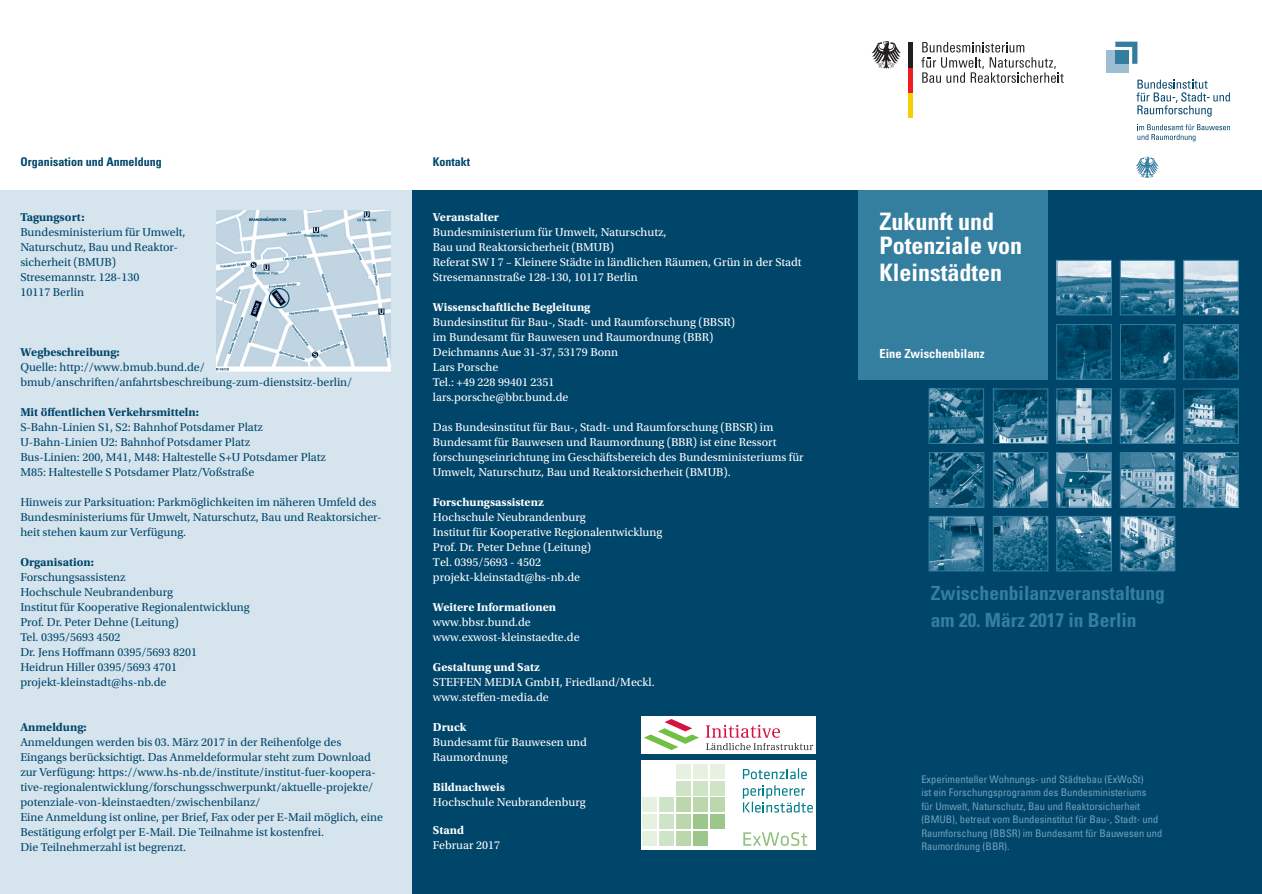
<style>
.page{position:relative;width:1262px;height:894px;background:#fff}
.page>*{position:absolute;margin:0;border:0;box-sizing:border-box;transform-origin:0 0}
.t1{font:700 condensed 24px/24px "Univers";color:#fff}
.t2{font:700 condensed 19.5px/27px "Univers";color:#347ea0}
.t3{font:700 condensed 12.45px "Univers";color:#fff}
.t4{font:12px/15px "Utopia Std";color:#00466b}
.t5{font:12px/15px "Utopia Std";color:#fff}
.t6{font:700 condensed 12px "Univers";color:#00466b}
.t7{font:condensed 10.5px/13.5px "Univers";color:#72a0bd}
.s1{font-weight:700}
</style>
<div class="page">
<div style="left:412px;top:190px;width:850px;height:703px;background:#00466b"></div>
<div style="left:0;top:190px;width:412px;height:703px;background:#d6e4ee"></div>
<div style="left:641px;top:760px;width:174px;height:90px;background:#fff"></div>
<div style="left:641px;top:716px;width:174px;height:38px;background:#fff"></div>
<svg style="left:644px;top:719px;width:55px;height:31px"></svg>
<svg style="left:706px;top:724px;width:107px;height:26px"></svg>
<div style="left:676px;top:831px;width:15px;height:14px;background:#bcd7ac"></div>
<div style="left:693px;top:831px;width:14px;height:14px;background:#9cc68a"></div>
<div style="left:659px;top:831px;width:15px;height:14px;background:#cfe3c7"></div>
<div style="left:642px;top:831px;width:15px;height:14px;background:#e7f1e1"></div>
<div style="left:676px;top:814px;width:15px;height:14px;background:#bcd7ac"></div>
<div style="left:693px;top:814px;width:14px;height:14px;background:#9cc68a"></div>
<div style="left:710px;top:814px;width:14px;height:14px;background:#9cc68a"></div>
<div style="left:659px;top:814px;width:15px;height:14px;background:#cfe3c7"></div>
<div style="left:642px;top:814px;width:15px;height:14px;background:#e7f1e1"></div>
<div style="left:676px;top:797px;width:15px;height:15px;background:#bcd7ac"></div>
<div style="left:693px;top:797px;width:14px;height:15px;background:#bcd7ac"></div>
<div style="left:710px;top:797px;width:14px;height:15px;background:#bcd7ac"></div>
<div style="left:659px;top:797px;width:15px;height:15px;background:#cfe3c7"></div>
<div style="left:642px;top:797px;width:15px;height:15px;background:#e7f1e1"></div>
<div style="left:676px;top:780px;width:15px;height:15px;background:#cfe3c7"></div>
<div style="left:693px;top:780px;width:14px;height:15px;background:#cfe3c7"></div>
<div style="left:710px;top:780px;width:14px;height:15px;background:#cfe3c7"></div>
<div style="left:676px;top:764px;width:15px;height:14px;background:#e7f1e1"></div>
<div style="left:693px;top:764px;width:14px;height:14px;background:#e7f1e1"></div>
<div style="left:710px;top:764px;width:14px;height:14px;background:#e7f1e1"></div>
<svg style="left:743px;top:832px;width:64px;height:13px"></svg>
<svg style="left:743px;top:768px;width:64px;height:11px"></svg>
<svg style="left:743px;top:785px;width:70px;height:27px"></svg>
<img style="left:216px;top:211px;width:174px;height:160px">
<div style="left:269px;top:288px;width:20px;height:20px;border:1px solid #00466b;border-radius:50%"></div>
<div style="left:908px;top:93px;width:5px;height:25px;background:#f4cf02"></div>
<div style="left:908px;top:67px;width:5px;height:26px;background:#ee1d23"></div>
<svg style="left:872px;top:41px;width:29px;height:28px"></svg>
<div style="left:908px;top:42px;width:5px;height:26px;background:#231f20"></div>
<svg style="left:921px;top:42px;width:142px;height:41px"></svg>
<div style="left:1106px;top:50px;width:22px;height:22px;background:#9fbdd2"></div>
<svg style="left:1115px;top:42px;width:22px;height:22px"></svg>
<svg style="left:1136px;top:157px;width:22px;height:21px"></svg>
<svg style="left:1137px;top:124px;width:93px;height:17px"></svg>
<svg style="left:1136px;top:80px;width:94px;height:37px"></svg>
<div style="left:858px;top:190px;width:189px;height:190px;background:#347ea0"></div>
<img style="left:1058px;top:262px;width:52px;height:51px">
<div style="left:1056px;top:260px;width:56px;height:55px;border:1px solid #347ea0"></div>
<img style="left:1122px;top:262px;width:51px;height:51px">
<div style="left:1120px;top:260px;width:55px;height:55px;border:1px solid #347ea0"></div>
<img style="left:1058px;top:326px;width:51px;height:51px">
<div style="left:1056px;top:324px;width:55px;height:55px;border:1px solid #347ea0"></div>
<img style="left:1122px;top:326px;width:51px;height:51px">
<div style="left:1120px;top:324px;width:55px;height:55px;border:1px solid #347ea0"></div>
<img style="left:1185px;top:262px;width:51px;height:51px">
<div style="left:1183px;top:260px;width:55px;height:55px;border:1px solid #347ea0"></div>
<img style="left:1185px;top:326px;width:51px;height:51px">
<div style="left:1183px;top:324px;width:55px;height:55px;border:1px solid #347ea0"></div>
<img style="left:930px;top:390px;width:52px;height:52px">
<div style="left:928px;top:388px;width:56px;height:56px;border:1px solid #347ea0"></div>
<img style="left:995px;top:390px;width:51px;height:52px">
<div style="left:993px;top:388px;width:55px;height:56px;border:1px solid #347ea0"></div>
<img style="left:1058px;top:390px;width:52px;height:52px">
<div style="left:1056px;top:388px;width:56px;height:56px;border:1px solid #347ea0"></div>
<img style="left:1122px;top:390px;width:51px;height:52px">
<div style="left:1120px;top:388px;width:55px;height:56px;border:1px solid #347ea0"></div>
<img style="left:930px;top:518px;width:52px;height:51px">
<div style="left:928px;top:516px;width:56px;height:55px;border:1px solid #347ea0"></div>
<img style="left:995px;top:454px;width:51px;height:51px">
<div style="left:993px;top:452px;width:55px;height:55px;border:1px solid #347ea0"></div>
<img style="left:995px;top:518px;width:51px;height:51px">
<div style="left:993px;top:516px;width:55px;height:55px;border:1px solid #347ea0"></div>
<img style="left:1058px;top:518px;width:52px;height:51px">
<div style="left:1056px;top:516px;width:56px;height:55px;border:1px solid #347ea0"></div>
<img style="left:1058px;top:454px;width:52px;height:51px">
<div style="left:1056px;top:452px;width:56px;height:55px;border:1px solid #347ea0"></div>
<img style="left:1122px;top:454px;width:51px;height:51px">
<div style="left:1120px;top:452px;width:55px;height:55px;border:1px solid #347ea0"></div>
<img style="left:1122px;top:518px;width:51px;height:51px">
<div style="left:1120px;top:516px;width:55px;height:55px;border:1px solid #347ea0"></div>
<img style="left:931px;top:454px;width:51px;height:51px">
<div style="left:929px;top:452px;width:55px;height:55px;border:1px solid #347ea0"></div>
<img style="left:1185px;top:390px;width:51px;height:52px">
<div style="left:1183px;top:388px;width:55px;height:56px;border:1px solid #347ea0"></div>
<img style="left:1185px;top:454px;width:51px;height:51px">
<div style="left:1183px;top:452px;width:55px;height:55px;border:1px solid #347ea0"></div>
<p class="t6" style="left:20px;top:157px;width:143px">Organisation und Anmeldung</p>
<p class="t4" style="left:20px;top:210px;width:167px"><span class="s1">Tagungsort:<br></span>Bundesministerium für Umwelt,<br>Naturschutz, Bau und Reaktor&shy;sicherheit (BMUB)<br>Stresemannstr. 128-130<br>10117 Berlin</p>
<p class="t4" style="left:20px;top:345px;width:333px"><span class="s1">Wegbeschreibung:<br></span>Quelle: http://www.bmub.bund.de/ bmub/anschriften/anfahrtsbeschreibung-zum-dienstsitz-berlin/</p>
<p class="t4" style="left:20px;top:405px;width:307px"><span class="s1">Mit öffentlichen Verkehrsmitteln:<br></span>S-Bahn-Linien S1, S2: Bahnhof Potsdamer Platz U-Bahn-Linien U2: Bahnhof Potsdamer Platz<br>Bus-Linien: 200, M41, M48: Haltestelle S+U Potsdamer Platz M85: Haltestelle S Potsdamer Platz/Voßstraße</p>
<p class="t4" style="left:20px;top:495px;width:363px">Hinweis zur Parksituation: Parkmöglichkeiten im näheren Umfeld des<br>Bundesministeriums für Umwelt, Naturschutz, Bau und Reaktorsicher&shy;heit stehen kaum zur Verfügung.</p>
<p class="t4" style="left:20px;top:555px;width:231px"><span class="s1">Organisation:<br></span>Forschungsassistenz<br>Hochschule Neubrandenburg<br>Institut für Kooperative Regionalentwicklung<br>Prof. Dr. Peter Dehne (Leitung)<br>Tel. 0395/5693 4502<br>Dr. Jens Hoffmann 0395/5693 8201<br>Heidrun Hiller 0395/5693 4701 projekt-kleinstadt@hs-nb.de</p>
<p class="t4" style="left:20px;top:720px;width:364px"><span class="s1">Anmeldung:<br></span>Anmeldungen werden bis 03. März 2017 in der Reihenfolge des Eingangs berücksichtigt. Das Anmeldeformular steht zum Download zur Verfügung: https://www.hs-nb.de/institute/institut-fuer-koopera&shy;tive-regionalentwicklung/forschungsschwerpunkt/aktuelle-projekte/ potenziale-von-kleinstaedten/zwischenbilanz/<br>Eine Anmeldung ist online, per Brief, Fax oder per E-Mail möglich, eine Bestätigung erfolgt per E-Mail. Die Teilnahme ist kostenfrei.<br>Die Teilnehmerzahl ist begrenzt.</p>
<p class="t6" style="left:433px;top:157px;width:39px">Kontakt</p>
<p class="t5" style="left:433px;top:210px;width:370px"><span class="s1">Veranstalter<br></span>Bundesministerium für Umwelt, Naturschutz,<br>Bau und Reaktorsicherheit (BMUB)<br>Referat SW I 7 – Kleinere Städte in ländlichen Räumen, Grün in der Stadt Stresemannstraße 128-130, 10117 Berlin</p>
<p class="t5" style="left:433px;top:300px;width:304px"><span class="s1">Wissenschaftliche Begleitung<br></span>Bundesinstitut für Bau-, Stadt- und Raumforschung (BBSR) im Bundesamt für Bauwesen und Raumordnung (BBR)<br>Deichmanns Aue 31-37, 53179 Bonn<br>Lars Porsche<br>Tel.: +49 228 99401 2351<br>lars.porsche@bbr.bund.de</p>
<p class="t5" style="left:433px;top:420px;width:372px">Das Bundesinstitut für Bau-, Stadt- und Raumforschung (BBSR) im Bundesamt für Bauwesen und Raumordnung (BBR) ist eine Ressort forschungseinrichtung im Geschäftsbereich des Bundesministeriums für Umwelt, Naturschutz, Bau und Reaktorsicherheit (BMUB).</p>
<p class="t5" style="left:433px;top:495px;width:231px"><span class="s1">Forschungsassistenz<br></span>Hochschule Neubrandenburg<br>Institut für Kooperative Regionalentwicklung<br>Prof. Dr. Peter Dehne (Leitung)<br>Tel. 0395/5693 - 4502 projekt-kleinstadt@hs-nb.de</p>
<p class="t5" style="left:433px;top:600px;width:148px"><span class="s1">Weitere Informationen </span>www.bbsr.bund.de www.exwost-kleinstaedte.de</p>
<p class="t5" style="left:433px;top:660px;width:223px"><span class="s1">Gestaltung und Satz<br></span>STEFFEN MEDIA GmbH, Friedland/Meckl. www.steffen-media.de</p>
<p class="t5" style="left:433px;top:720px;width:156px"><span class="s1">Druck<br></span>Bundesamt für Bauwesen und<br>Raumordnung</p>
<p class="t5" style="left:433px;top:780px;width:154px"><span class="s1">Bildnachweis<br></span>Hochschule Neubrandenburg</p>
<p class="t5" style="left:433px;top:823px;width:69px"><span class="s1">Stand<br></span>Februar 2017</p>
<h1 class="t1" style="left:879px;top:212px;width:144px">Zukunft und<br>Potenziale von</h1>
<h1 class="t1" style="left:879px;top:263px;width:124px">Kleinstädten</h1>
<h2 class="t3" style="left:879px;top:349px;width:107px">Eine Zwischenbilanz</h2>
<h3 class="t2" style="left:931px;top:581px;width:235px">Zwischenbilanzveranstaltung am 20. März 2017 in Berlin</h3>
<p class="t7" style="left:921px;top:772px;width:242px">Experimenteller Wohnungs- und Städtebau (ExWoSt)<br>ist ein Forschungsprogramm des Bundesministeriums<br>für Umwelt, Naturschutz, Bau und Reaktorsicherheit (BMUB), betreut vom Bundesinstitut für Bau-, Stadt- und Raumforschung (BBSR) im Bundesamt für Bauwesen und Raumordnung (BBR).</p>
</div>
